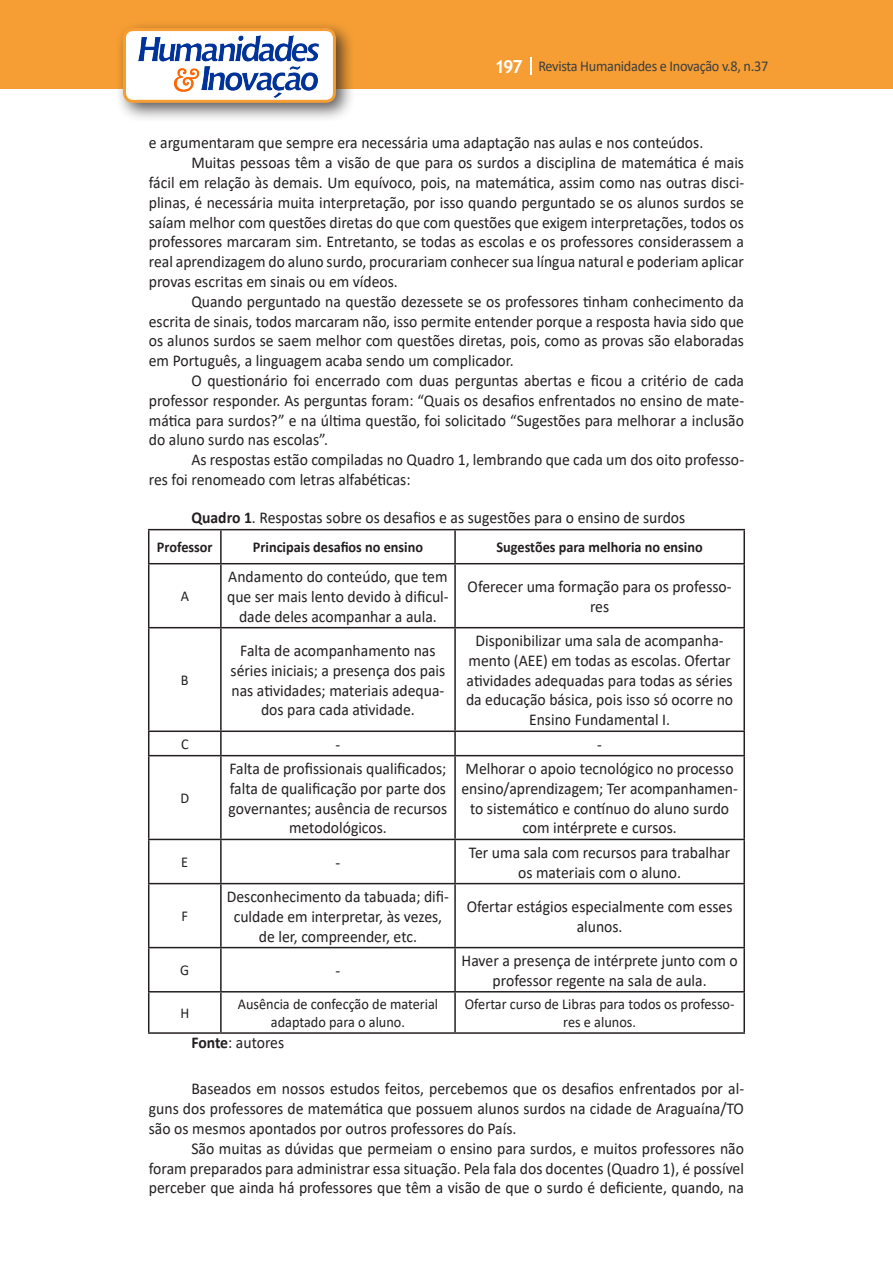
<style>
.page{position:relative;width:893px;height:1263px;background:#fff}
.page>*{position:absolute;margin:0;border:0;box-sizing:border-box;transform-origin:0 0}
.Texto{font:16.5px/19.8px "Calibri";color:#231f20;text-align:center;scale:.95 1}
.Texto-2{font:15px/18px "Calibri";color:#231f20;text-align:center;scale:.95 1}
.Texto-3{font:700 15px "Calibri";color:#231f20;scale:.95 1}
.t1{font:15px "Calibri";letter-spacing:-.02em;color:#3e3e3f;scale:.95 1}
.s1{font-family:"Trebuchet MS";font-weight:700;font-size:18px;color:#fff}
.s2{font-weight:700}
</style>
<div class="page">
<div style="left:0;top:0;width:893px;height:88px;background:#f69e34"></div>
<svg style="left:530px;top:57px;width:2px;height:18px"></svg>
<div style="left:115px;top:20px;width:241px;height:103px;background:#231f20;opacity:.75"></div>
<div style="left:125px;top:30px;width:209px;height:71px;background:#fff;border-radius:9px"></div>
<img style="left:138px;top:35px;width:181px;height:62px">
<div style="left:123px;top:28px;width:213px;height:75px;border:3px solid #f69e34;border-radius:9px"></div>
<hr style="left:148px;top:529px;width:73px;height:1px;background:#231f20">
<hr style="left:148px;top:530px;width:1px;height:33px;background:#231f20">
<hr style="left:221px;top:529px;width:234px;height:1px;background:#231f20">
<hr style="left:220px;top:530px;width:2px;height:33px;background:#231f20">
<hr style="left:455px;top:529px;width:290px;height:1px;background:#231f20">
<hr style="left:454px;top:530px;width:2px;height:33px;background:#231f20">
<hr style="left:743px;top:530px;width:2px;height:33px;background:#231f20">
<hr style="left:148px;top:563px;width:73px;height:1px;background:#231f20">
<hr style="left:148px;top:564px;width:1px;height:63px;background:#231f20">
<hr style="left:221px;top:563px;width:234px;height:1px;background:#231f20">
<hr style="left:220px;top:564px;width:2px;height:63px;background:#231f20">
<hr style="left:455px;top:563px;width:290px;height:1px;background:#231f20">
<hr style="left:454px;top:564px;width:2px;height:63px;background:#231f20">
<hr style="left:743px;top:564px;width:2px;height:63px;background:#231f20">
<hr style="left:148px;top:627px;width:73px;height:1px;background:#231f20">
<hr style="left:148px;top:628px;width:1px;height:102px;background:#231f20">
<hr style="left:221px;top:627px;width:234px;height:1px;background:#231f20">
<hr style="left:220px;top:628px;width:2px;height:102px;background:#231f20">
<hr style="left:455px;top:627px;width:290px;height:1px;background:#231f20">
<hr style="left:454px;top:628px;width:2px;height:102px;background:#231f20">
<hr style="left:743px;top:628px;width:2px;height:102px;background:#231f20">
<hr style="left:148px;top:730px;width:73px;height:2px;background:#231f20">
<svg style="left:148px;top:732px;width:1px;height:23px"></svg>
<hr style="left:221px;top:730px;width:234px;height:2px;background:#231f20">
<hr style="left:220px;top:732px;width:2px;height:23px;background:#231f20">
<hr style="left:455px;top:730px;width:290px;height:2px;background:#231f20">
<hr style="left:454px;top:732px;width:2px;height:23px;background:#231f20">
<hr style="left:743px;top:732px;width:2px;height:23px;background:#231f20">
<hr style="left:148px;top:755px;width:73px;height:1px;background:#231f20">
<hr style="left:148px;top:756px;width:1px;height:83px;background:#231f20">
<hr style="left:221px;top:755px;width:234px;height:1px;background:#231f20">
<hr style="left:220px;top:756px;width:2px;height:83px;background:#231f20">
<hr style="left:455px;top:755px;width:290px;height:1px;background:#231f20">
<hr style="left:454px;top:756px;width:2px;height:83px;background:#231f20">
<hr style="left:743px;top:756px;width:2px;height:83px;background:#231f20">
<hr style="left:148px;top:839px;width:73px;height:1px;background:#231f20">
<hr style="left:148px;top:840px;width:1px;height:43px;background:#231f20">
<hr style="left:221px;top:839px;width:234px;height:1px;background:#231f20">
<hr style="left:220px;top:840px;width:2px;height:43px;background:#231f20">
<hr style="left:455px;top:839px;width:290px;height:1px;background:#231f20">
<hr style="left:454px;top:840px;width:2px;height:43px;background:#231f20">
<hr style="left:743px;top:840px;width:2px;height:43px;background:#231f20">
<hr style="left:148px;top:883px;width:73px;height:1px;background:#231f20">
<hr style="left:148px;top:884px;width:1px;height:63px;background:#231f20">
<hr style="left:221px;top:883px;width:234px;height:1px;background:#231f20">
<hr style="left:220px;top:884px;width:2px;height:63px;background:#231f20">
<hr style="left:455px;top:883px;width:290px;height:1px;background:#231f20">
<hr style="left:454px;top:884px;width:2px;height:63px;background:#231f20">
<hr style="left:743px;top:884px;width:2px;height:63px;background:#231f20">
<hr style="left:148px;top:947px;width:73px;height:1px;background:#231f20">
<hr style="left:148px;top:948px;width:1px;height:43px;background:#231f20">
<hr style="left:221px;top:947px;width:234px;height:1px;background:#231f20">
<hr style="left:220px;top:948px;width:2px;height:43px;background:#231f20">
<hr style="left:455px;top:947px;width:290px;height:1px;background:#231f20">
<hr style="left:454px;top:948px;width:2px;height:43px;background:#231f20">
<hr style="left:743px;top:948px;width:2px;height:43px;background:#231f20">
<hr style="left:148px;top:991px;width:73px;height:1px;background:#231f20">
<hr style="left:148px;top:992px;width:1px;height:40px;background:#231f20">
<hr style="left:221px;top:991px;width:234px;height:1px;background:#231f20">
<hr style="left:220px;top:992px;width:2px;height:40px;background:#231f20">
<hr style="left:455px;top:991px;width:290px;height:1px;background:#231f20">
<hr style="left:454px;top:992px;width:2px;height:40px;background:#231f20">
<hr style="left:743px;top:992px;width:2px;height:40px;background:#231f20">
<hr style="left:148px;top:1032px;width:73px;height:2px;background:#231f20">
<hr style="left:221px;top:1032px;width:234px;height:2px;background:#231f20">
<hr style="left:455px;top:1032px;width:290px;height:2px;background:#231f20">
<p class="t1" style="left:495px;top:56px;width:290px"><span class="s1">197</span> Revista Humanidades e Inovação v.8, n.37</p>
<p class="Texto" style="left:149px;top:133px;width:585px">e argumentaram que sempre era necessária uma adaptação nas aulas e nos conteúdos.</p>
<p class="Texto" style="left:149px;top:152px;width:628px;text-align:justify;text-indent:43px">Muitas pessoas têm a visão de que para os surdos a disciplina de matemática é mais fácil em relação às demais. Um equívoco, pois, na matemática, assim como nas outras disci&shy;plinas, é necessária muita interpretação, por isso quando perguntado se os alunos surdos se saíam melhor com questões diretas do que com questões que exigem interpretações, todos os professores marcaram sim. Entretanto, se todas as escolas e os professores considerassem a real aprendizagem do aluno surdo, procurariam conhecer sua língua natural e poderiam aplicar provas escritas em sinais ou em vídeos.</p>
<p class="Texto" style="left:149px;top:291px;width:628px;text-align:justify;text-indent:43px">Quando perguntado na questão dezessete se os professores tinham conhecimento da escrita de sinais, todos marcaram não, isso permite entender porque a resposta havia sido que os alunos surdos se saem melhor com questões diretas, pois, como as provas são elaboradas em Português, a linguagem acaba sendo um complicador.</p>
<p class="Texto" style="left:149px;top:370px;width:628px;text-align:justify;text-indent:43px">O questionário foi encerrado com duas perguntas abertas e ficou a critério de cada professor responder. As perguntas foram: “Quais os desafios enfrentados no ensino de mate&shy;mática para surdos?” e na última questão, foi solicitado “Sugestões para melhorar a inclusão do aluno surdo nas escolas”.</p>
<p class="Texto" style="left:149px;top:449px;width:628px;text-align:left;text-indent:43px">As respostas estão compiladas no Quadro 1, lembrando que cada um dos oito professo&shy;res foi renomeado com letras alfabéticas:</p>
<p class="Texto" style="left:191px;top:507px;width:521px"><span class="s2">Quadro 1</span>. Respostas sobre os desafios e as sugestões para o ensino de surdos</p>
<p class="Texto-3" style="left:157px;top:537px;width:60px">Professor</p>
<p class="Texto-3" style="left:253px;top:537px;width:181px">Principais desafios no ensino</p>
<p class="Texto-3" style="left:497px;top:537px;width:219px">Sugestões para melhoria no ensino</p>
<p class="Texto-2" style="left:181px;top:587px;width:10px">A</p>
<p class="Texto" style="left:227px;top:566px;width:235px">Andamento do conteúdo, que tem que ser mais lento devido à dificul&shy;dade deles acompanhar a aula.</p>
<p class="Texto" style="left:468px;top:576px;width:279px">Oferecer uma formação para os professo&shy;res</p>
<p class="Texto-2" style="left:181px;top:671px;width:10px">B</p>
<p class="Texto" style="left:231px;top:640px;width:228px">Falta de acompanhamento nas séries iniciais; a presença dos pais nas atividades; materiais adequa&shy;dos para cada atividade.</p>
<p class="Texto" style="left:466px;top:630px;width:283px">Disponibilizar uma sala de acompanha&shy;mento (AEE) em todas as escolas. Ofertar atividades adequadas para todas as séries da educação básica, pois isso só ocorre no Ensino Fundamental I.</p>
<p class="Texto-2" style="left:181px;top:735px;width:9px">C</p>
<p class="Texto" style="left:336px;top:734px;width:7px">-</p>
<p class="Texto" style="left:597px;top:734px;width:7px">-</p>
<p class="Texto-2" style="left:180px;top:789px;width:11px">D</p>
<p class="Texto" style="left:229px;top:758px;width:232px">Falta de profissionais qualificados; falta de qualificação por parte dos governantes; ausência de recursos metodológicos.</p>
<p class="Texto" style="left:461px;top:758px;width:293px">Melhorar o apoio tecnológico no processo ensino/aprendizagem; Ter acompanhamen&shy;to sistemático e contínuo do aluno surdo com intérprete e cursos.</p>
<p class="Texto-2" style="left:181px;top:853px;width:9px">E</p>
<p class="Texto" style="left:336px;top:852px;width:7px">-</p>
<p class="Texto" style="left:469px;top:842px;width:277px">Ter uma sala com recursos para trabalhar os materiais com o aluno.</p>
<p class="Texto-2" style="left:182px;top:907px;width:8px">F</p>
<p class="Texto" style="left:227px;top:886px;width:235px">Desconhecimento da tabuada; difi&shy;culdade em interpretar, às vezes, de ler, compreender, etc.</p>
<p class="Texto" style="left:467px;top:896px;width:281px">Ofertar estágios especialmente com esses alunos.</p>
<p class="Texto-2" style="left:180px;top:961px;width:11px">G</p>
<p class="Texto" style="left:336px;top:960px;width:7px">-</p>
<p class="Texto" style="left:462px;top:950px;width:292px">Haver a presença de intérprete junto com o professor regente na sala de aula.</p>
<p class="Texto-2" style="left:180px;top:1004px;width:11px">H</p>
<p class="Texto-2" style="left:238px;top:995px;width:212px">Ausência de confecção de material adaptado para o aluno.</p>
<p class="Texto-2" style="left:465px;top:995px;width:285px">Ofertar curso de Libras para todos os professo&shy;res e alunos.</p>
<p class="Texto" style="left:191px;top:1032px;width:99px"><span class="s2">Fonte</span>: autores</p>
<p class="Texto" style="left:149px;top:1078px;width:628px;text-align:justify;text-indent:43px">Baseados em nossos estudos feitos, percebemos que os desafios enfrentados por al&shy;guns dos professores de matemática que possuem alunos surdos na cidade de Araguaína/TO são os mesmos apontados por outros professores do País.</p>
<p class="Texto" style="left:149px;top:1138px;width:628px;text-align:justify;text-indent:43px">São muitas as dúvidas que permeiam o ensino para surdos, e muitos professores não foram preparados para administrar essa situação. Pela fala dos docentes (Quadro 1), é possível perceber que ainda há professores que têm a visão de que o surdo é deficiente, quando, na</p>
</div>
